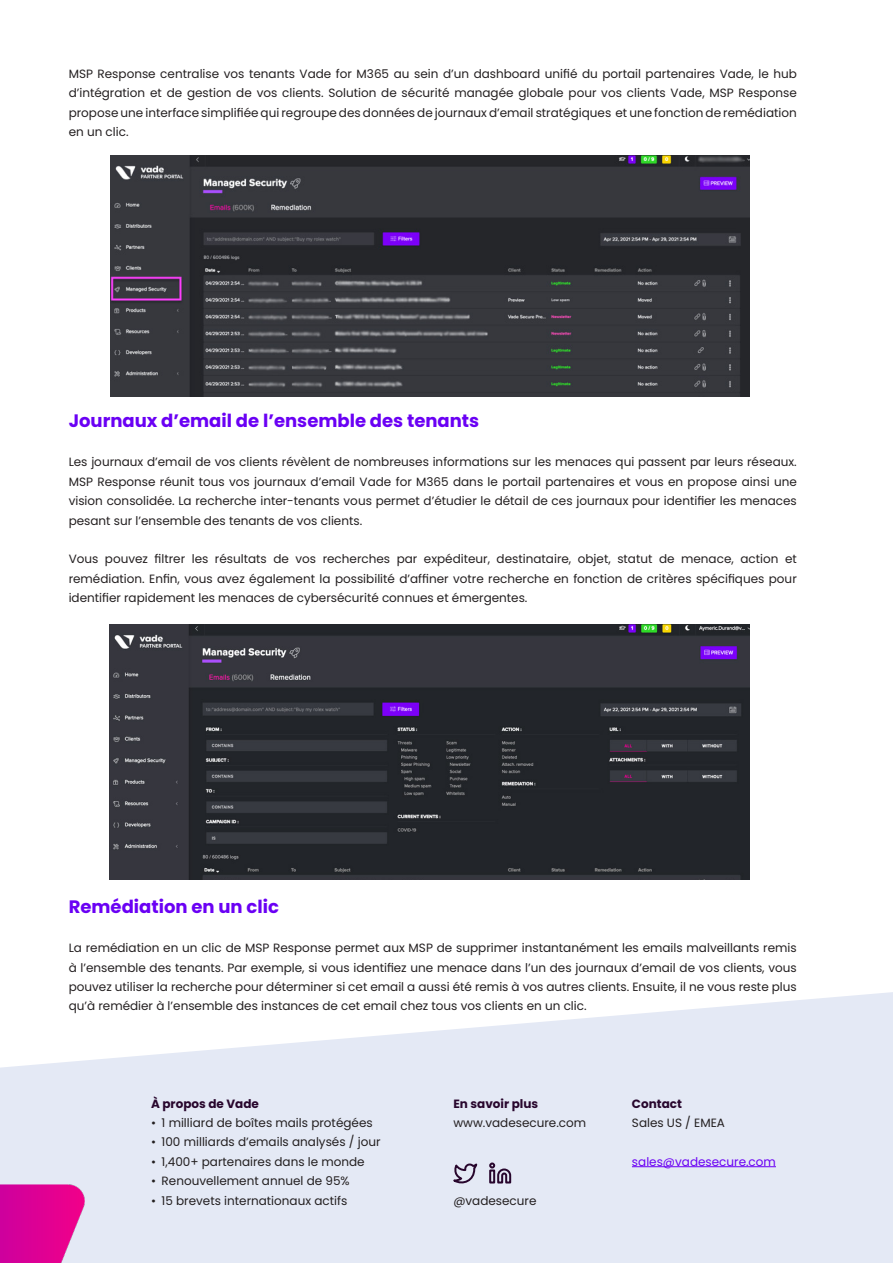
<style>
.page{position:relative;width:893px;height:1263px;background:#fff}
.page>*{position:absolute;margin:0;border:0;box-sizing:border-box;transform-origin:0 0}
.Tiny__FR{font:700 18px "Poppins";color:#6a00f4}
.Tiny__FR-2{font:12px/19.5px "Poppins";color:#231f20;text-align:justify}
.t1{font:700 12px "Poppins";color:#28062d}
.t2{font:12px "Poppins";color:#6a00f4}
</style>
<div class="page">
<svg style="left:0;top:992px;width:893px;height:271px;background:#e7ecf6"></svg>
<svg style="left:453px;top:1161px;width:24px;height:24px"></svg>
<svg style="left:488px;top:1161px;width:24px;height:23px"></svg>
<img style="left:0;top:1184px;width:85px;height:79px">
<hr style="left:632px;top:1166px;width:144px;height:1px;background:#6a00f4">
<img style="left:109px;top:624px;width:641px;height:256px">
<img style="left:110px;top:155px;width:639px;height:242px">
<p class="Tiny__FR-2" style="left:69px;top:64px;width:730px">MSP Response centralise vos tenants Vade for M365 au sein d’un dashboard unifié du portail partenaires Vade, le hub d’intégration et de gestion de vos clients. Solution de sécurité managée globale pour vos clients Vade, MSP Response propose une interface simplifiée qui regroupe des données de journaux d’email stratégiques et une fonction de remédiation en un clic.</p>
<p class="Tiny__FR" style="left:69px;top:411px;width:412px">Journaux d’email de l’ensemble des tenants</p>
<p class="Tiny__FR-2" style="left:69px;top:452px;width:730px">Les journaux d’email de vos clients révèlent de nombreuses informations sur les menaces qui passent par leurs réseaux.<br>MSP Response réunit tous vos journaux d’email Vade for M365 dans le portail partenaires et vous en propose ainsi une vision consolidée. La recherche inter-tenants vous permet d’étudier le détail de ces journaux pour identifier les menaces pesant sur l’ensemble des tenants de vos clients.</p>
<p class="Tiny__FR-2" style="left:69px;top:550px;width:730px">Vous pouvez filtrer les résultats de vos recherches par expéditeur, destinataire, objet, statut de menace, action et remédiation. Enfin, vous avez également la possibilité d’affiner votre recherche en fonction de critères spécifiques pour identifier rapidement les menaces de cybersécurité connues et émergentes.</p>
<p class="Tiny__FR" style="left:69px;top:896px;width:212px">Remédiation en un clic</p>
<p class="Tiny__FR-2" style="left:69px;top:938px;width:730px">La remédiation en un clic de MSP Response permet aux MSP de supprimer instantanément les emails malveillants remis à l’ensemble des tenants. Par exemple, si vous identifiez une menace dans l’un des journaux d’email de vos clients, vous pouvez utiliser la recherche pour déterminer si cet email a aussi été remis à vos autres clients. Ensuite, il ne vous reste plus qu’à remédier à l’ensemble des instances de cet email chez tous vos clients en un clic.</p>
<p class="t1" style="left:151px;top:1096px;width:109px">À propos de Vade</p>
<p class="Tiny__FR-2" style="left:151px;top:1113px;width:223px">• 1 milliard de boîtes mails protégées</p>
<p class="Tiny__FR-2" style="left:151px;top:1132px;width:231px">• 100 milliards d’emails analysés / jour</p>
<p class="Tiny__FR-2" style="left:151px;top:1152px;width:215px">• 1,400+ partenaires dans le monde</p>
<p class="Tiny__FR-2" style="left:151px;top:1171px;width:200px">• Renouvellement annuel de 95%</p>
<p class="Tiny__FR-2" style="left:151px;top:1191px;width:198px">• 15 brevets internationaux actifs</p>
<p class="t1" style="left:453px;top:1096px;width:86px">En savoir plus</p>
<p class="Tiny__FR-2" style="left:453px;top:1113px;width:134px">www.vadesecure.com</p>
<p class="Tiny__FR-2" style="left:453px;top:1191px;width:85px">@vadesecure</p>
<p class="t1" style="left:632px;top:1096px;width:52px">Contact</p>
<p class="Tiny__FR-2" style="left:632px;top:1113px;width:95px">Sales US / EMEA</p>
<p class="t2" style="left:632px;top:1155px;width:146px">sales@vadesecure.com</p>
</div>
